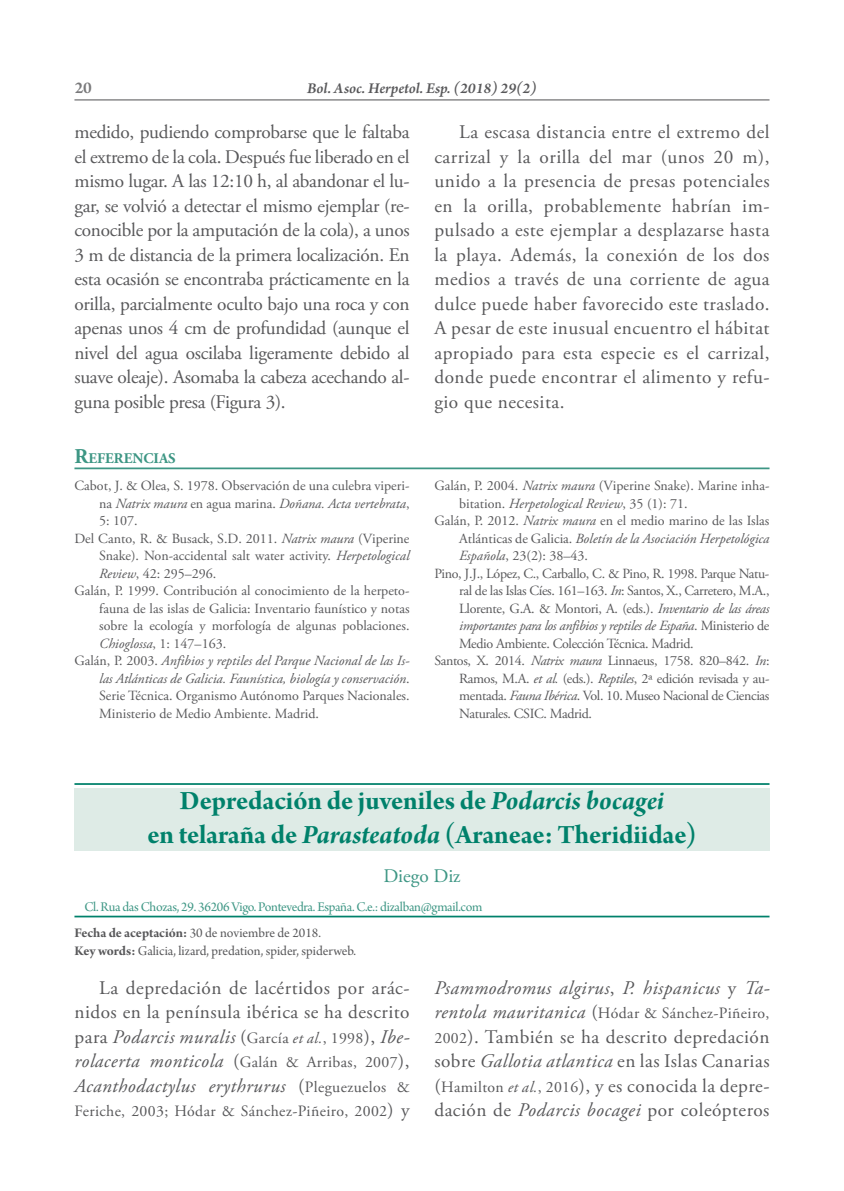
<style>
.page{position:relative;width:844px;height:1191px;background:#fff}
.page>*{position:absolute;margin:0;border:0;box-sizing:border-box;transform-origin:0 0}
.t1{font:28px/33.6px "Arno Pro Bold Subhead";letter-spacing:-.005em;color:#00816b;text-align:center}
.t2{font:19.25px/24.5px "Adobe Garamond Pro";letter-spacing:.025em;color:#58585a;text-align:justify}
.t3{font:italic 19.25px "Adobe Garamond Pro";letter-spacing:.025em;color:#58585a}
.t4{font:19.25px "Adobe Garamond Pro";color:#3d9684}
.t5{font:600 17.5px "Arno Pro";color:#58585a}
.t6{font:15.75px "Adobe Garamond Pro";letter-spacing:.025em;color:#58585a}
.t7{font:italic 600 15.75px "Arno Pro";color:#58585a}
.t8{font:700 14.7px "Adobe Garamond Pro";color:#3d9684}
.t9{font:14px "Adobe Garamond Pro";color:#58585a}
.t10{font:14px "Adobe Garamond Pro";letter-spacing:-.025em;color:#58585a}
.t11{font:italic 14px "Adobe Garamond Pro";color:#58585a}
.t12{font:14px/26.2px "Arno Pro Subhead";letter-spacing:-.02em;color:#3d9684}
.t13{font:italic 14px "Adobe Garamond Pro";letter-spacing:-.025em;color:#58585a}
.t14{font:14px "Arno Pro Subhead";color:#58585a}
.s1{font-size:21px}
.s2{font-style:normal}
.s3{font-style:italic}
.s4{font-family:"Arno Pro Bold Italic Subhead"}
.s5{font-family:"Arno Pro Bold Subhead";color:#58585a}
.s6{color:#58585a}
.s7{font-family:"Arno Pro Bold Subhead"}
.s8{font-size:15.75px}
.s9{font-style:italic;font-size:15.75px}
.s10{font-size:19.25px}
.s11{font-style:italic;font-size:19.25px}
</style>
<div class="page">
<hr style="left:74px;top:99px;width:695px;height:2px;background:#58585a">
<hr style="left:74px;top:467px;width:695px;height:2px;background:#3d9684">
<div style="left:74px;top:788px;width:695px;height:62px;background:#deebe6"></div>
<hr style="left:74px;top:783px;width:695px;height:2px;background:#00816b">
<hr style="left:74px;top:915px;width:695px;height:2px;background:#00816b">
<p class="t5" style="left:74px;top:78px;width:19px">20</p>
<p class="t7" style="left:307px;top:79px;width:231px">Bol. Asoc. Herpetol. Esp. (2018) 29(2)</p>
<p class="t2" style="left:74px;top:120px;width:336px">medido, pudiendo comprobarse que le faltaba el extremo de la cola. Después fue liberado en el mismo lugar. A las 12:10 h, al abandonar el lu&shy;gar, se volvió a detectar el mismo ejemplar (re&shy;conocible por la amputación de la cola), a unos 3 m de distancia de la primera localización. En esta ocasión se encontraba prácticamente en la orilla, parcialmente oculto bajo una roca y con apenas unos 4 cm de profundidad (aunque el nivel del agua oscilaba ligeramente debido al suave oleaje). Asomaba la cabeza acechando al&shy;guna posible presa (Figura 3).</p>
<p class="t2" style="left:434px;top:120px;width:336px;text-indent:25px">La escasa distancia entre el extremo del carrizal y la orilla del mar (unos 20 m), unido a la presencia de presas potenciales en la orilla, probablemente habrían im&shy;pulsado a este ejemplar a desplazarse hasta la playa. Además, la conexión de los dos medios a través de una corriente de agua dulce puede haber favorecido este traslado.<br>A pesar de este inusual encuentro el hábitat apropiado para esta especie es el carrizal, donde puede encontrar el alimento y refu&shy;gio que necesita.</p>
<p class="t8" style="left:74px;top:449px;width:103px"><span class="s1">R</span>EFERENCIAS</p>
<p class="t9" style="left:74px;top:477px;width:336px">Cabot, J. &amp; Olea, S. 1978. Observación de una culebra viperi-</p>
<p class="t11" style="left:99px;top:495px;width:312px"><span class="s2">na</span> Natrix maura <span class="s2">en agua marina.</span> Doñana. Acta vertebrata<span class="s2">,</span></p>
<p class="t9" style="left:99px;top:512px;width:40px">5: 107.</p>
<p class="t9" style="left:74px;top:530px;width:336px">Del Canto, R. &amp; Busack, S.D. 2011. <span class="s3">Natrix maura</span> (Viperine</p>
<p class="t9" style="left:99px;top:547px;width:312px">Snake). Non-accidental salt water activity. <span class="s3">Herpetological</span></p>
<p class="t9" style="left:99px;top:565px;width:119px"><span class="s3">Review</span>, 42: 295–296.</p>
<p class="t9" style="left:74px;top:582px;width:336px">Galán, P. 1999. Contribución al conocimiento de la herpeto-</p>
<p class="t9" style="left:99px;top:600px;width:312px">fauna de las islas de Galicia: Inventario faunístico y notas</p>
<p class="t9" style="left:99px;top:617px;width:312px">sobre la ecología y morfología de algunas poblaciones.</p>
<p class="t9" style="left:99px;top:635px;width:128px"><span class="s3">Chioglossa</span>, 1: 147–163.</p>
<p class="t11" style="left:74px;top:652px;width:336px"><span class="s2">Galán, P. 2003.</span> Anfibios y reptiles del Parque Nacional de las Is-</p>
<p class="t11" style="left:99px;top:670px;width:312px">las Atlánticas de Galicia. Faunística, biología y conservación<span class="s2">.</span></p>
<p class="t9" style="left:99px;top:687px;width:312px">Serie Técnica. Organismo Autónomo Parques Nacionales.</p>
<p class="t9" style="left:99px;top:705px;width:221px">Ministerio de Medio Ambiente. Madrid.</p>
<p class="t9" style="left:434px;top:477px;width:336px">Galán, P. 2004. <span class="s3">Natrix maura</span> (Viperine Snake). Marine inha-</p>
<p class="t11" style="left:459px;top:495px;width:230px"><span class="s2">bitation.</span> Herpetological Review<span class="s2">, 35 (1): 71.</span></p>
<p class="t9" style="left:434px;top:512px;width:336px">Galán, P. 2012. <span class="s3">Natrix maura</span> en el medio marino de las Islas</p>
<p class="t11" style="left:459px;top:530px;width:312px"><span class="s2">Atlánticas de Galicia.</span> Boletín de la Asociación Herpetológica</p>
<p class="t9" style="left:459px;top:547px;width:130px"><span class="s3">Española</span>, 23(2): 38–43.</p>
<p class="t10" style="left:434px;top:565px;width:336px">Pino, J.J., López, C., Carballo, C. &amp; Pino, R. 1998. Parque Natu-</p>
<p class="t10" style="left:459px;top:582px;width:312px">ral de las Islas Cíes. 161–163. <span class="s3">In</span>: Santos, X., Carretero, M.A.,</p>
<p class="t10" style="left:459px;top:600px;width:312px">Llorente, G.A. &amp; Montori, A. (eds.). <span class="s3">Inventario de las áreas</span></p>
<p class="t13" style="left:459px;top:617px;width:312px">importantes para los anfibios y reptiles de España<span class="s2">. Ministerio de</span></p>
<p class="t10" style="left:459px;top:635px;width:236px">Medio Ambiente. Colección Técnica. Madrid.</p>
<p class="t10" style="left:434px;top:652px;width:336px">Santos, X. 2014. <span class="s3">Natrix maura</span> Linnaeus, 1758. 820–842. <span class="s3">In</span>:</p>
<p class="t10" style="left:459px;top:670px;width:312px">Ramos, M.A. <span class="s3">et al.</span> (eds.). <span class="s3">Reptiles</span>, 2ª edición revisada y au-</p>
<p class="t10" style="left:459px;top:687px;width:312px">mentada. <span class="s3">Fauna Ibérica</span>. Vol. 10. Museo Nacional de Ciencias</p>
<p class="t10" style="left:459px;top:705px;width:134px">Naturales. CSIC. Madrid.</p>
<h1 class="t1" style="left:147px;top:785px;width:550px">Depredación de juveniles de <span class="s4">Podarcis bocagei<br></span>en telaraña de <span class="s4">Parasteatoda</span> (Araneae: Theridiidae)</h1>
<p class="t4" style="left:383px;top:864px;width:79px">Diego Diz</p>
<p class="t12" style="left:74px;top:894px;width:409px;text-indent:10px">Cl. Rua das Chozas, 29. 36206 Vigo. Pontevedra. España. C.e.: dizalban@gmail.com<br><span class="s5">Fecha de aceptación:</span> <span class="s6">30 de noviembre de 2018.</span></p>
<p class="t14" style="left:74px;top:943px;width:283px"><span class="s7">Key words:</span> Galicia, lizard, predation, spider, spiderweb.</p>
<p class="t2" style="left:74px;top:976px;width:336px;text-indent:25px">La depredación de lacértidos por arác&shy;nidos en la península ibérica se ha descrito para <span class="s3">Podarcis muralis</span> (<span class="s8">García</span> <span class="s9">et al.</span><span class="s8">, 1998</span>), <span class="s3">Ibe&shy;rolacerta monticola</span> (<span class="s8">Galán &amp; Arribas, 2007</span>), <span class="s3">Acanthodactylus erythrurus</span> (<span class="s8">Pleguezuelos &amp;</span></p>
<p class="t6" style="left:74px;top:1101px;width:336px">Feriche, 2003; Hódar &amp; Sánchez-Piñeiro, 2002<span class="s10">) y</span></p>
<p class="t3" style="left:434px;top:976px;width:336px">Psammodromus algirus<span class="s2">,</span> P. hispanicus <span class="s2">y</span> Ta-</p>
<p class="t6" style="left:434px;top:1003px;width:336px"><span class="s11">rentola mauritanica</span> <span class="s10">(</span>Hódar &amp; Sánchez-Piñeiro,</p>
<p class="t2" style="left:434px;top:1025px;width:336px"><span class="s8">2002</span>). También se ha descrito depredación sobre <span class="s3">Gallotia atlantica</span> en las Islas Canarias (<span class="s8">Hamilton</span> <span class="s9">et al.</span><span class="s8">, 2016</span>), y es conocida la depre&shy;dación de <span class="s3">Podarcis bocagei</span> por coleópteros</p>
</div>
